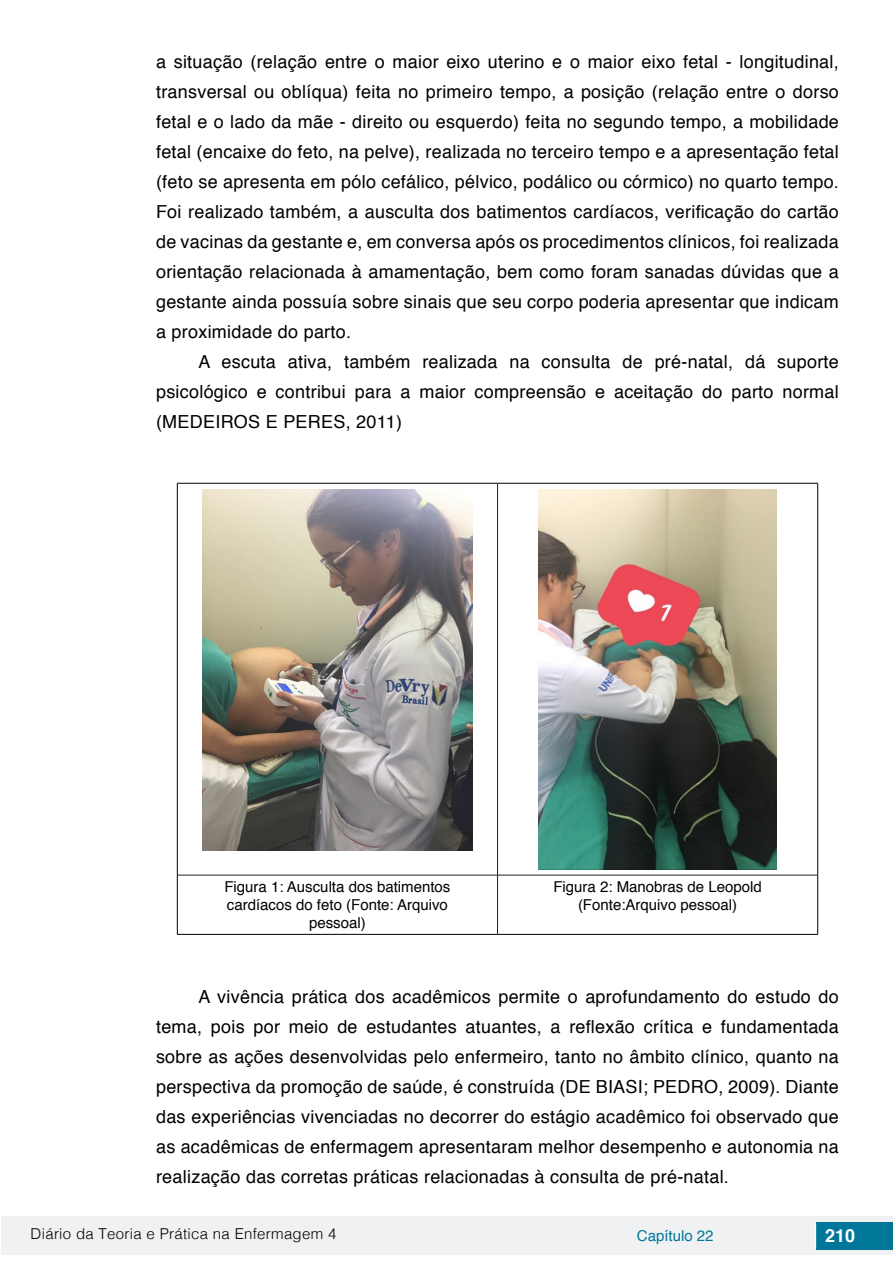
<style>
.page{position:relative;width:893px;height:1263px;background:#fff}
.page>*{position:absolute;margin:0;border:0;box-sizing:border-box;transform-origin:0 0}
.txt{font:18px/30px "Helvetica";letter-spacing:.015em;color:#000;text-align:justify}
.t1{font:700 18px "Helvetica";color:#fff}
.info_tab_gra_imag{font:15px/18px "Helvetica";color:#000;text-align:center}
.t2{font:300 15px "Helvetica";letter-spacing:.02em;color:#000}
.t3{font:15px "Helvetica";color:#007699}
</style>
<div class="page">
<div style="left:1px;top:1216px;width:891px;height:38px;background:#f0f1f2"></div>
<div style="left:816px;top:1222px;width:77px;height:27px;background:#007699"></div>
<svg style="left:815px;top:1224px;width:1px;height:24px"></svg>
<hr style="left:177px;top:483px;width:320px;height:1px;background:#000">
<hr style="left:177px;top:483px;width:1px;height:392px;background:#000">
<hr style="left:497px;top:483px;width:321px;height:1px;background:#000">
<hr style="left:817px;top:483px;width:1px;height:392px;background:#000">
<hr style="left:177px;top:875px;width:1px;height:59px;background:#000">
<hr style="left:817px;top:875px;width:1px;height:59px;background:#000">
<hr style="left:177px;top:934px;width:320px;height:1px;background:#000">
<hr style="left:497px;top:934px;width:321px;height:1px;background:#000">
<hr style="left:497px;top:483px;width:1px;height:392px;background:#231f20">
<hr style="left:177px;top:875px;width:320px;height:1px;background:#231f20">
<hr style="left:497px;top:875px;width:320px;height:1px;background:#231f20">
<hr style="left:497px;top:875px;width:1px;height:59px;background:#231f20">
<img style="left:202px;top:489px;width:270px;height:361px">
<img style="left:539px;top:489px;width:237px;height:380px">
<p class="txt" style="left:156px;top:47px;width:684px">a situação (relação entre o maior eixo uterino e o maior eixo fetal - longitudinal, transversal ou oblíqua) feita no primeiro tempo, a posição (relação entre o dorso fetal e o lado da mãe - direito ou esquerdo) feita no segundo tempo, a mobilidade fetal (encaixe do feto, na pelve), realizada no terceiro tempo e a apresentação fetal (feto se apresenta em pólo cefálico, pélvico, podálico ou córmico) no quarto tempo.<br>Foi realizado também, a ausculta dos batimentos cardíacos, verificação do cartão de vacinas da gestante e, em conversa após os procedimentos clínicos, foi realizada orientação relacionada à amamentação, bem como foram sanadas dúvidas que a gestante ainda possuía sobre sinais que seu corpo poderia apresentar que indicam a proximidade do parto.</p>
<p class="txt" style="left:156px;top:347px;width:684px;text-indent:43px">A escuta ativa, também realizada na consulta de pré-natal, dá suporte psicológico e contribui para a maior compreensão e aceitação do parto normal (MEDEIROS E PERES, 2011)</p>
<p class="info_tab_gra_imag" style="left:224px;top:878px;width:227px">Figura 1: Ausculta dos batimentos cardíacos do feto (Fonte: Arquivo pessoal)</p>
<p class="info_tab_gra_imag" style="left:553px;top:878px;width:210px">Figura 2: Manobras de Leopold (Fonte:Arquivo pessoal)</p>
<p class="txt" style="left:156px;top:982px;width:684px;text-indent:43px">A vivência prática dos acadêmicos permite o aprofundamento do estudo do tema, pois por meio de estudantes atuantes, a reflexão crítica e fundamentada sobre as ações desenvolvidas pelo enfermeiro, tanto no âmbito clínico, quanto na perspectiva da promoção de saúde, é construída (DE BIASI; PEDRO, 2009). Diante das experiências vivenciadas no decorrer do estágio acadêmico foi observado que as acadêmicas de enfermagem apresentaram melhor desempenho e autonomia na realização das corretas práticas relacionadas à consulta de pré-natal.</p>
<p class="t2" style="left:31px;top:1221px;width:307px">Diário da Teoria e Prática na Enfermagem 4</p>
<p class="t3" style="left:637px;top:1224px;width:78px">Capítulo 22</p>
<p class="t1" style="left:825px;top:1221px;width:32px">210</p>
</div>
